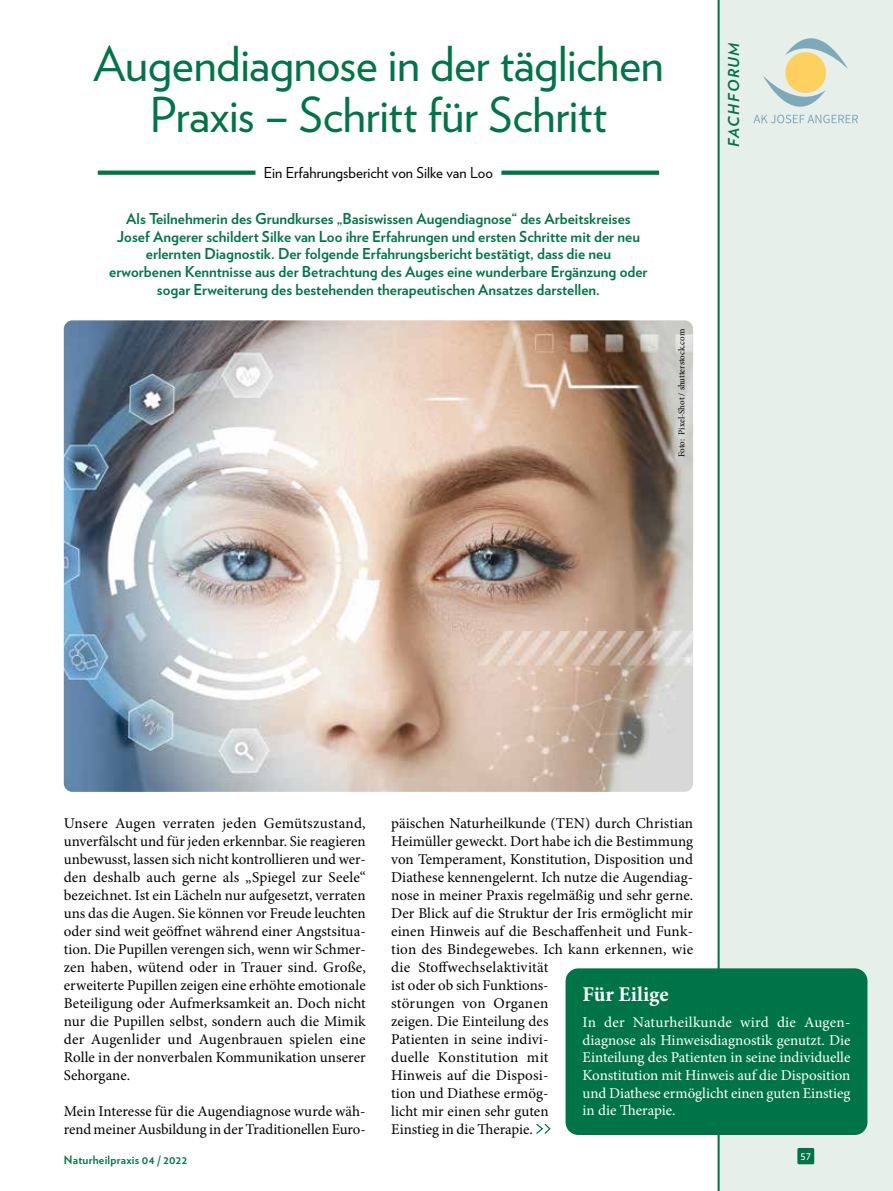
<style>
.page{position:relative;width:893px;height:1191px;background:#fff}
.page>*{position:absolute;margin:0;border:0;box-sizing:border-box;transform-origin:0 0}
.t1{font:48px/51px "Verlag";letter-spacing:-.01em;color:#007449;text-align:center}
.t2{font:700 21px "Minion Pro";color:#fff}
.t3{font:15px/18px "Minion Pro";letter-spacing:.005em;color:#000}
.t4{font:700 15px/17.7px "Verlag";color:#007449;text-align:center}
.t5{font:15px/17.7px "Minion Pro";color:#fff;text-align:justify}
.t6{font:15px "Verlag";color:#000}
.t7{font:italic 700 15px "Verlag";color:#007449}
.t8{font:700 11.55px "Verlag";letter-spacing:.02em;color:#007449}
.t9{font:11.55px "Verlag";color:#fff}
.t10{font:9px "Minion Pro";letter-spacing:-.005em;color:#000}
</style>
<div class="page">
<div style="left:718px;top:0;width:175px;height:1191px;background:#e6efea"></div>
<hr style="left:718px;top:0;width:2px;height:1191px;background:#007449">
<svg style="left:785px;top:38px;width:63px;height:31px"></svg>
<div style="left:785px;top:52px;width:41px;height:41px;background:#fed060;border-radius:50%"></div>
<svg style="left:753px;top:75px;width:105px;height:48px"></svg>
<div style="left:566px;top:968px;width:301px;height:167px;background:#007449;border-radius:13px"></div>
<img style="left:64px;top:320px;width:629px;height:472px">
<div style="left:98px;top:170px;width:561px;height:5px;background:#007449"></div>
<div style="left:255px;top:167px;width:246px;height:14px;background:#fff"></div>
<svg style="left:536px;top:1123px;width:15px;height:11px"></svg>
<div style="left:797px;top:1148px;width:17px;height:16px;background:#007449;border-radius:2px"></div>
<h1 class="t1" style="left:93px;top:36px;width:572px">Augendiagnose in der täglichen<br>Praxis – Schritt für Schritt</h1>
<p class="t6" style="left:264px;top:161px;width:230px">Ein Erfahrungsbericht von Silke van Loo</p>
<p class="t4" style="left:109px;top:209px;width:540px">Als Teilnehmerin des Grundkurses „Basiswissen Augendiagnose“ des Arbeitskreises Josef Angerer schildert Silke van Loo ihre Erfahrungen und ersten Schritte mit der neu erlernten Diagnostik. Der folgende Erfahrungsbericht bestätigt, dass die neu erworbenen Kenntnisse aus der Betrachtung des Auges eine wunderbare Ergänzung oder sogar Erweiterung des bestehenden therapeutischen Ansatzes darstellen.</p>
<p class="t10" style="left:676px;top:457px;width:130px;rotate:-90deg">Foto: Pixel-Shot / shutterstock.com</p>
<p class="t7" style="left:722px;top:147px;width:106px;rotate:-90deg">FACHFORUM</p>
<p class="t3" style="left:64px;top:814px;width:304px;text-align:justify">Unsere Augen verraten jeden Gemütszustand, unverfälscht und für jeden erkennbar. Sie reagieren unbewusst, lassen sich nicht kontrollieren und wer&shy;den deshalb auch gerne als „Spiegel zur Seele“ bezeichnet. Ist ein Lächeln nur aufgesetzt, verraten uns das die Augen. Sie können vor Freude leuchten oder sind weit geöffnet während einer Angstsitua&shy;tion. Die Pupillen verengen sich, wenn wir Schmer&shy;zen haben, wütend oder in Trauer sind. Große, erweiterte Pupillen zeigen eine erhöhte emotionale Beteiligung oder Aufmerksamkeit an. Doch nicht nur die Pupillen selbst, sondern auch die Mimik der Augenlider und Augenbrauen spielen eine Rolle in der nonverbalen Kommunikation unserer Sehorgane.</p>
<p class="t3" style="left:64px;top:1102px;width:303px">Mein Interesse für die Augendiagnose wurde wäh&shy;rend meiner Ausbildung in der Traditionellen Euro-</p>
<p class="t3" style="left:391px;top:814px;width:303px">päischen Naturheilkunde (TEN) durch Christian Heimüller geweckt. Dort habe ich die Bestimmung von Temperament, Konstitution, Disposition und Diathese kennengelernt. Ich nutze die Augendiag&shy;nose in meiner Praxis regelmäßig und sehr gerne.<br>Der Blick auf die Struktur der Iris ermöglicht mir einen Hinweis auf die Beschaffenheit und Funk&shy;tion des Bindegewebes. Ich kann erkennen, wie die Stoffwechselaktivität<br>ist oder ob sich Funktions-<br>störungen von Organen<br>zeigen. Die Einteilung des<br>Patienten in seine indivi-<br>duelle Konstitution mit<br>Hinweis auf die Disposi-<br>tion und Diathese ermög-<br>licht mir einen sehr guten<br>Einstieg in die Therapie.</p>
<h2 class="t2" style="left:583px;top:979px;width:88px">Für Eilige</h2>
<p class="t5" style="left:583px;top:1013px;width:269px">In der Naturheilkunde wird die Augen&shy;diagnose als Hinweisdiagnostik genutzt. Die Einteilung des Patienten in seine individuelle Konstitution mit Hinweis auf die Disposition und Diathese ermöglicht einen guten Einstieg in die Therapie.</p>
<p class="t8" style="left:64px;top:1151px;width:125px">Naturheilpraxis 04 / 2022</p>
<p class="t9" style="left:801px;top:1147px;width:12px">57</p>
</div>
